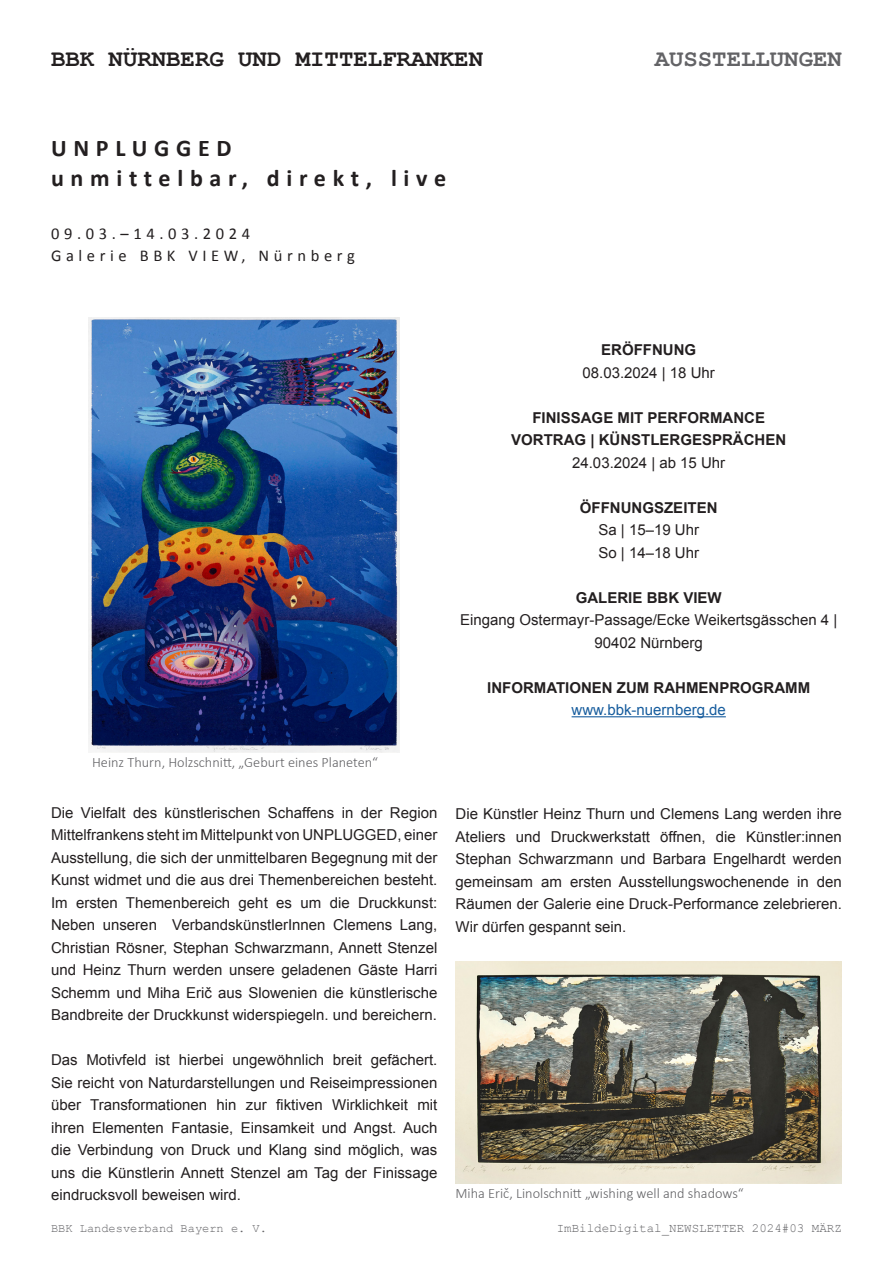
<style>
.page{position:relative;width:893px;height:1263px;background:#fff}
.page>*{position:absolute;margin:0;border:0;box-sizing:border-box;transform-origin:0 0}
.t1{font:700 24px/30px "Calibri";letter-spacing:.28em;color:#231f20}
.t2{font:700 24px "Courier New";color:#231f20}
.t3{font:700 24px "Courier New";color:#636366}
.t4{font:16.5px/22.5px "Calibri";letter-spacing:.28em;color:#231f20}
.t5{font:15px/22.5px "Arial";color:#231f20;text-align:justify}
.t6{font:700 15px/22.5px "Arial";color:#231f20;text-align:center}
.t7{font:15px "Arial";color:#175d9e}
.t8{font:300 14.25px "Calibri";color:#636366}
.t9{font:12.45px "Courier New";color:#636366}
.t10{font:12px "Courier New";color:#636366}
</style>
<div class="page">
<hr style="left:572px;top:716px;width:154px;height:1px;background:#175d9e">
<img style="left:89px;top:318px;width:311px;height:435px">
<img style="left:455px;top:962px;width:387px;height:221px">
<h1 class="t2" style="left:51px;top:44px;width:434px">BBK NÜRNBERG UND MITTELFRANKEN</h1>
<h1 class="t3" style="left:655px;top:44px;width:189px">AUSSTELLUNGEN</h1>
<h1 class="t1" style="left:51px;top:132px;width:397px">UNPLUGGED<br>unmittelbar, direkt, live</h1>
<p class="t4" style="left:51px;top:221px;width:305px">09.03.–14.03.2024<br>Galerie BBK VIEW, Nürnberg</p>
<p class="t8" style="left:92px;top:753px;width:287px">Heinz Thurn, Holzschnitt, „Geburt eines Planeten“</p>
<p class="t5" style="left:51px;top:801px;width:388px">Die Vielfalt des künstlerischen Schaffens in der Region Mittelfrankens steht im Mittelpunkt von UNPLUGGED, einer Ausstellung, die sich der unmittelbaren Begegnung mit der Kunst widmet und die aus drei Themenbereichen besteht.<br>Im ersten Themenbereich geht es um die Druckkunst:<br>Neben unseren VerbandskünstlerInnen Clemens Lang, Christian Rösner, Stephan Schwarzmann, Annett Stenzel und Heinz Thurn werden unsere geladenen Gäste Harri Schemm und Miha Erič aus Slowenien die künstlerische Bandbreite der Druckkunst widerspiegeln. und bereichern.</p>
<p class="t5" style="left:51px;top:1049px;width:388px">Das Motivfeld ist hierbei ungewöhnlich breit gefächert.<br>Sie reicht von Naturdarstellungen und Reiseimpressionen über Transformationen hin zur fiktiven Wirklichkeit mit ihren Elementen Fantasie, Einsamkeit und Angst. Auch die Verbindung von Druck und Klang sind möglich, was uns die Künstlerin Annett Stenzel am Tag der Finissage eindrucksvoll beweisen wird.</p>
<p class="t6" style="left:601px;top:339px;width:96px">ERÖFFNUNG</p>
<p class="t5" style="left:583px;top:361px;width:134px">08.03.2024 | 18 Uhr</p>
<p class="t6" style="left:511px;top:407px;width:277px">FINISSAGE MIT PERFORMANCE<br>VORTRAG | KÜNSTLERGESPRÄCHEN</p>
<p class="t5" style="left:572px;top:451px;width:155px">24.03.2024 | ab 15 Uhr</p>
<p class="t6" style="left:580px;top:497px;width:139px">ÖFFNUNGSZEITEN</p>
<p class="t5" style="left:598px;top:519px;width:102px">Sa | 15–19 Uhr<br>So | 14–18 Uhr</p>
<p class="t6" style="left:576px;top:587px;width:147px">GALERIE BBK VIEW</p>
<p class="t5" style="left:460px;top:609px;width:379px;text-align:center">Eingang Ostermayr-Passage/Ecke Weikertsgässchen 4 |<br>90402 Nürnberg</p>
<p class="t6" style="left:487px;top:677px;width:325px">INFORMATIONEN ZUM RAHMENPROGRAMM</p>
<p class="t7" style="left:572px;top:700px;width:156px">www.bbk-nuernberg.de</p>
<p class="t5" style="left:455px;top:803px;width:388px">Die Künstler Heinz Thurn und Clemens Lang werden ihre Ateliers und Druckwerkstatt öffnen, die Künstler:innen Stephan Schwarzmann und Barbara Engelhardt werden gemeinsam am ersten Ausstellungswochenende in den Räumen der Galerie eine Druck-Performance zelebrieren.<br>Wir dürfen gespannt sein.</p>
<p class="t8" style="left:455px;top:1185px;width:289px">Miha Erič, Linolschnitt „wishing well and shadows“</p>
<p class="t10" style="left:51px;top:1221px;width:218px">BBK Landesverband Bayern e. V.</p>
<p class="t9" style="left:557px;top:1221px;width:287px">ImBildeDigital_NEWSLETTER 2024#03 MÄRZ</p>
</div>
